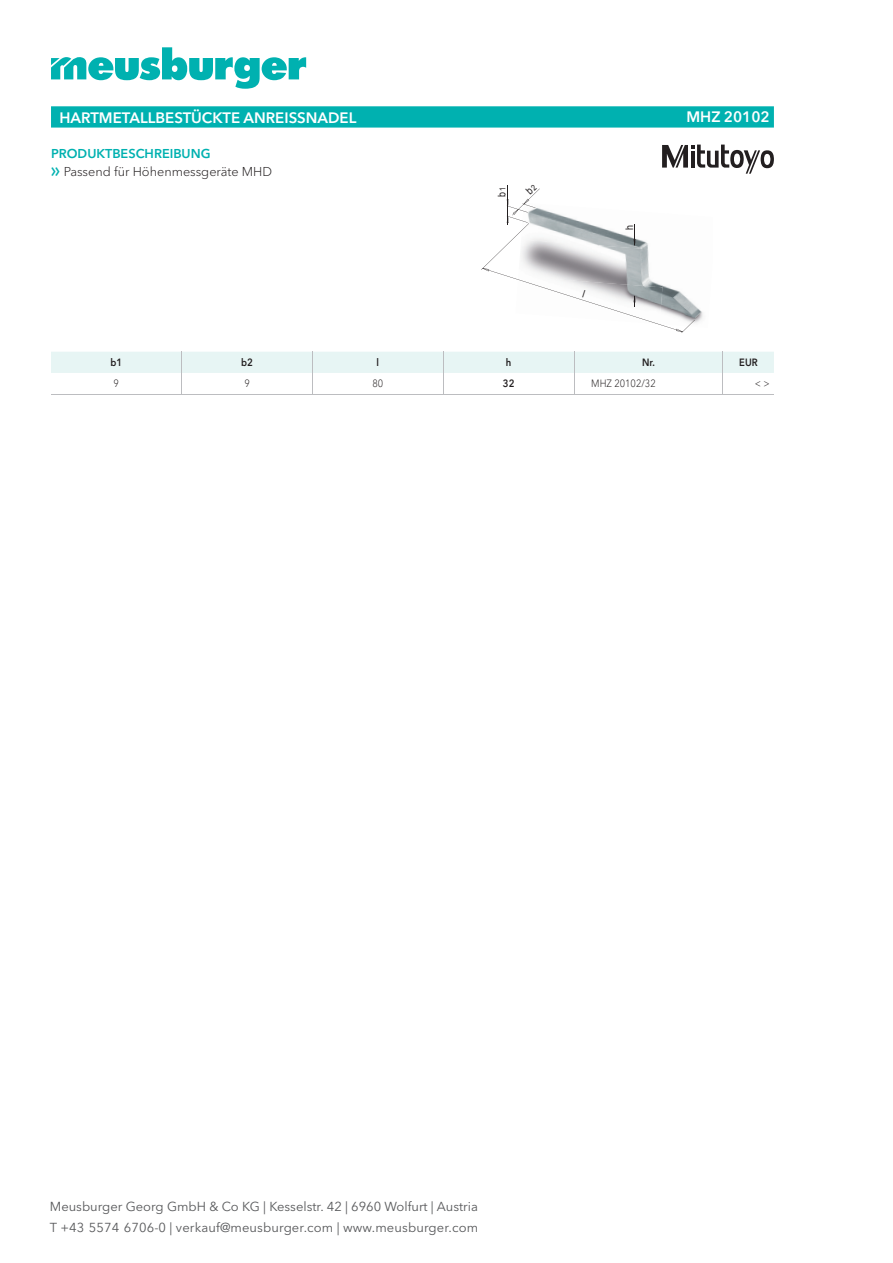
<style>
.page{position:relative;width:893px;height:1263px;background:#fff}
.page>*{position:absolute;margin:0;border:0;box-sizing:border-box;transform-origin:0 0}
.t1{font:600 15px "Avenir Next W1 G";color:#fff}
.t2{font:12.9px/20.7px "Avenir Next W1 G";color:#57585a}
.t3{font:300 12.75px/18px "Avenir Next W1 G";color:#231f20}
.t4{font:300 10.5px "Avenir Next W1 G";color:#231f20;scale:.9 1}
.t5{font:600 10.5px "Avenir Next W1 G";color:#231f20;scale:.9 1}
.t6{font:10.5px "Arial";color:#231f20;scale:.85 1}
.s1{font-weight:600;color:#00b1b0}
.s2{font-family:"Meusburger Sonderzeichen";font-weight:400;color:#00b1b0}
.s3{font-size:8.25px}
</style>
<div class="page">
<svg style="left:51px;top:47px;width:255px;height:42px"></svg>
<svg style="left:51px;top:106px;width:723px;height:22px;background:#08b3b2"></svg>
<svg style="left:662px;top:145px;width:112px;height:29px"></svg>
<img style="left:695px;top:305px;width:8px;height:18px">
<svg style="left:51px;top:352px;width:723px;height:42px"></svg>
<hr style="left:51px;top:394px;width:131px;height:1px;background:#bcbdc0">
<hr style="left:182px;top:394px;width:131px;height:1px;background:#bcbdc0">
<hr style="left:313px;top:394px;width:130px;height:1px;background:#bcbdc0">
<hr style="left:443px;top:394px;width:131px;height:1px;background:#bcbdc0">
<hr style="left:574px;top:394px;width:149px;height:1px;background:#bcbdc0">
<hr style="left:723px;top:394px;width:51px;height:1px;background:#bcbdc0">
<svg style="left:481px;top:185px;width:214px;height:148px"></svg>
<p class="t1" style="left:60px;top:108px;width:298px">HARTMETALLBESTÜCKTE ANREISSNADEL</p>
<p class="t1" style="left:686px;top:108px;width:85px">MHZ 20102</p>
<p class="t3" style="left:51px;top:145px;width:223px"><span class="s1">PRODUKTBESCHREIBUNG<br></span><span class="s2">f</span> Passend für Höhenmessgeräte MHD</p>
<p class="t6" style="left:495px;top:197px;width:13px;rotate:-90deg">b<span class="s3">1</span></p>
<p class="t6" style="left:622px;top:230px;width:7px;rotate:-90deg">h</p>
<p class="t5" style="left:110px;top:356px;width:15px">b1</p>
<p class="t5" style="left:241px;top:356px;width:15px">b2</p>
<p class="t5" style="left:377px;top:356px;width:4px">l</p>
<p class="t5" style="left:506px;top:356px;width:8px">h</p>
<p class="t5" style="left:642px;top:356px;width:16px">Nr.</p>
<p class="t5" style="left:739px;top:356px;width:22px">EUR</p>
<p class="t4" style="left:114px;top:377px;width:8px">9</p>
<p class="t4" style="left:244px;top:377px;width:8px">9</p>
<p class="t4" style="left:372px;top:377px;width:14px">80</p>
<p class="t5" style="left:503px;top:377px;width:14px">32</p>
<p class="t4" style="left:591px;top:377px;width:73px">MHZ 20102/32</p>
<p class="t4" style="left:755px;top:377px;width:18px">&lt; &gt;</p>
<p class="t2" style="left:50px;top:1196px;width:430px">Meusburger Georg GmbH &amp; Co KG | Kesselstr. 42 | 6960 Wolfurt | Austria<br>T +43 5574 6706-0 | verkauf@meusburger.com | www.meusburger.com</p>
</div>
